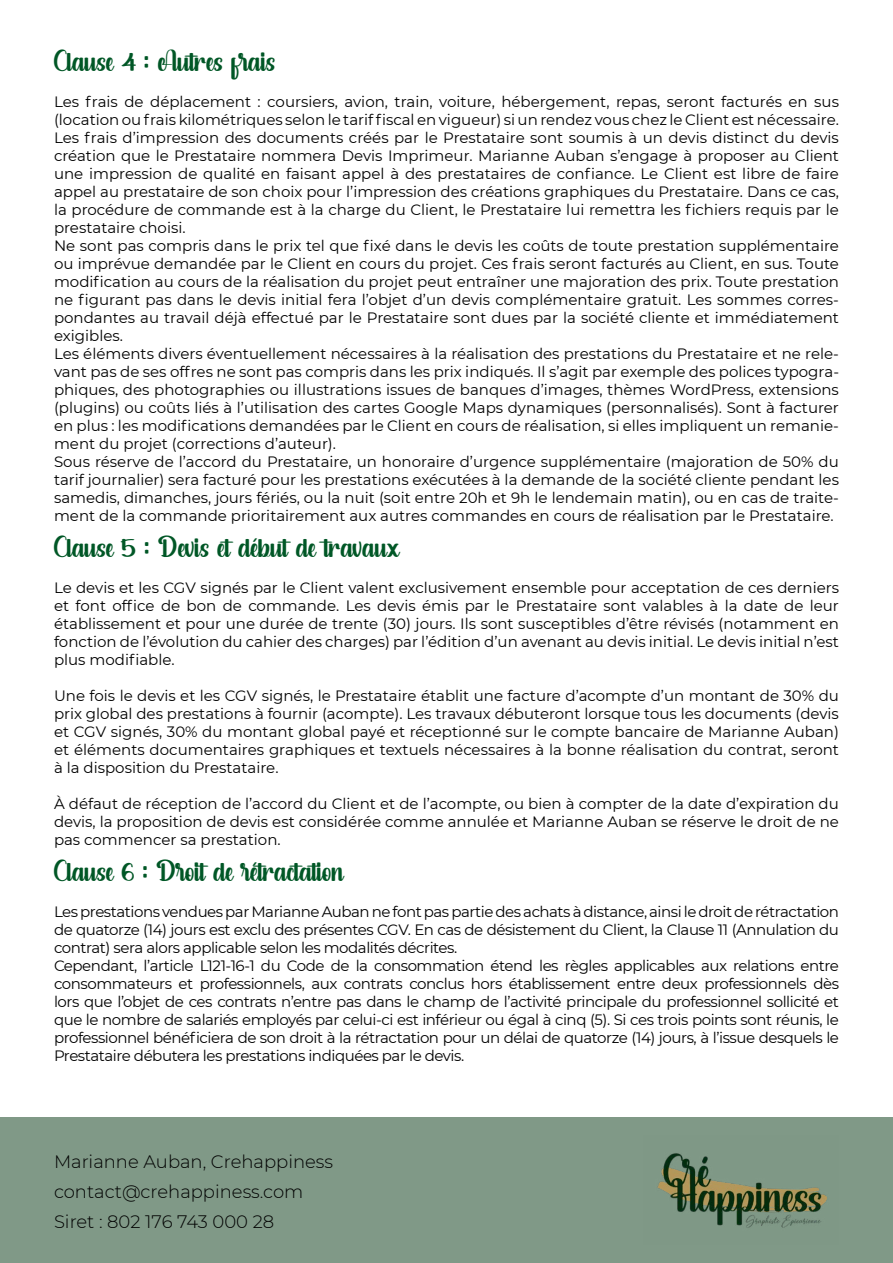
<style>
.page{position:relative;width:893px;height:1263px;background:#fff}
.page>*{position:absolute;margin:0;border:0;box-sizing:border-box;transform-origin:0 0}
.t1{font:24px "salsabella";color:#005726}
.t2{font:300 18px/30px "Montserrat";color:#000}
.t3{font:15px/18px "Montserrat";color:#000;text-align:justify}
.t4{font:15px/18px "Montserrat";letter-spacing:-.03em;color:#000}
</style>
<div class="page">
<div style="left:0;top:1118px;width:893px;height:145px;background:#809987"></div>
<img style="left:657px;top:1153px;width:170px;height:75px">
<h1 class="t1" style="left:54px;top:45px;width:223px">Clause 4 : Autres frais</h1>
<p class="t3" style="left:54px;top:92px;width:786px;text-align:left">Les frais de déplacement : coursiers, avion, train, voiture, hébergement, repas, seront facturés en sus (location ou frais kilométriques selon le tarif fiscal en vigueur) si un rendez vous chez le Client est nécessaire.<br>Les frais d’impression des documents créés par le Prestataire sont soumis à un devis distinct du devis création que le Prestataire nommera Devis Imprimeur. Marianne Auban s’engage à proposer au Client une impression de qualité en faisant appel à des prestataires de confiance. Le Client est libre de faire appel au prestataire de son choix pour l’impression des créations graphiques du Prestataire. Dans ce cas, la procédure de commande est à la charge du Client, le Prestataire lui remettra les fichiers requis par le prestataire choisi.<br>Ne sont pas compris dans le prix tel que fixé dans le devis les coûts de toute prestation supplémentaire ou imprévue demandée par le Client en cours du projet. Ces frais seront facturés au Client, en sus. Toute modification au cours de la réalisation du projet peut entraîner une majoration des prix. Toute prestation ne figurant pas dans le devis initial fera l’objet d’un devis complémentaire gratuit. Les sommes corres&shy;pondantes au travail déjà effectué par le Prestataire sont dues par la société cliente et immédiatement exigibles.<br>Les éléments divers éventuellement nécessaires à la réalisation des prestations du Prestataire et ne rele&shy;vant pas de ses offres ne sont pas compris dans les prix indiqués. Il s’agit par exemple des polices typogra&shy;phiques, des photographies ou illustrations issues de banques d’images, thèmes WordPress, extensions (plugins) ou coûts liés à l’utilisation des cartes Google Maps dynamiques (personnalisés). Sont à facturer en plus : les modifications demandées par le Client en cours de réalisation, si elles impliquent un remanie&shy;ment du projet (corrections d’auteur).<br>Sous réserve de l’accord du Prestataire, un honoraire d’urgence supplémentaire (majoration de 50% du tarif journalier) sera facturé pour les prestations exécutées à la demande de la société cliente pendant les samedis, dimanches, jours fériés, ou la nuit (soit entre 20h et 9h le lendemain matin), ou en cas de traite&shy;ment de la commande prioritairement aux autres commandes en cours de réalisation par le Prestataire.</p>
<h1 class="t1" style="left:54px;top:531px;width:347px">Clause 5 : Devis et début de travaux</h1>
<p class="t3" style="left:54px;top:578px;width:786px">Le devis et les CGV signés par le Client valent exclusivement ensemble pour acceptation de ces derniers et font office de bon de commande. Les devis émis par le Prestataire sont valables à la date de leur établissement et pour une durée de trente (30) jours. Ils sont susceptibles d’être révisés (notamment en fonction de l’évolution du cahier des charges) par l’édition d’un avenant au devis initial. Le devis initial n’est plus modifiable.</p>
<p class="t3" style="left:54px;top:686px;width:786px">Une fois le devis et les CGV signés, le Prestataire établit une facture d’acompte d’un montant de 30% du prix global des prestations à fournir (acompte). Les travaux débuteront lorsque tous les documents (devis et CGV signés, 30% du montant global payé et réceptionné sur le compte bancaire de Marianne Auban) et éléments documentaires graphiques et textuels nécessaires à la bonne réalisation du contrat, seront à la disposition du Prestataire.</p>
<p class="t3" style="left:54px;top:794px;width:786px">À défaut de réception de l’accord du Client et de l’acompte, ou bien à compter de la date d’expiration du devis, la proposition de devis est considérée comme annulée et Marianne Auban se réserve le droit de ne pas commencer sa prestation.</p>
<h1 class="t1" style="left:54px;top:855px;width:291px">Clause 6 : Droit de rétractation</h1>
<p class="t4" style="left:54px;top:902px;width:787px">Les prestations vendues par Marianne Auban ne font pas partie des achats à distance, ainsi le droit de rétractation de quatorze (14) jours est exclu des présentes CGV. En cas de désistement du Client, la Clause 11 (Annulation du contrat) sera alors applicable selon les modalités décrites.<br>Cependant, l’article L121-16-1 du Code de la consommation étend les règles applicables aux relations entre consommateurs et professionnels, aux contrats conclus hors établissement entre deux professionnels dès lors que l’objet de ces contrats n’entre pas dans le champ de l’activité principale du professionnel sollicité et que le nombre de salariés employés par celui-ci est inférieur ou égal à cinq (5). Si ces trois points sont réunis, le professionnel bénéficiera de son droit à la rétractation pour un délai de quatorze (14) jours, à l’issue desquels le Prestataire débutera les prestations indiquées par le devis.</p>
<p class="t2" style="left:54px;top:1146px;width:281px">Marianne Auban, Crehappiness contact@crehappiness.com<br>Siret : 802 176 743 000 28</p>
</div>
